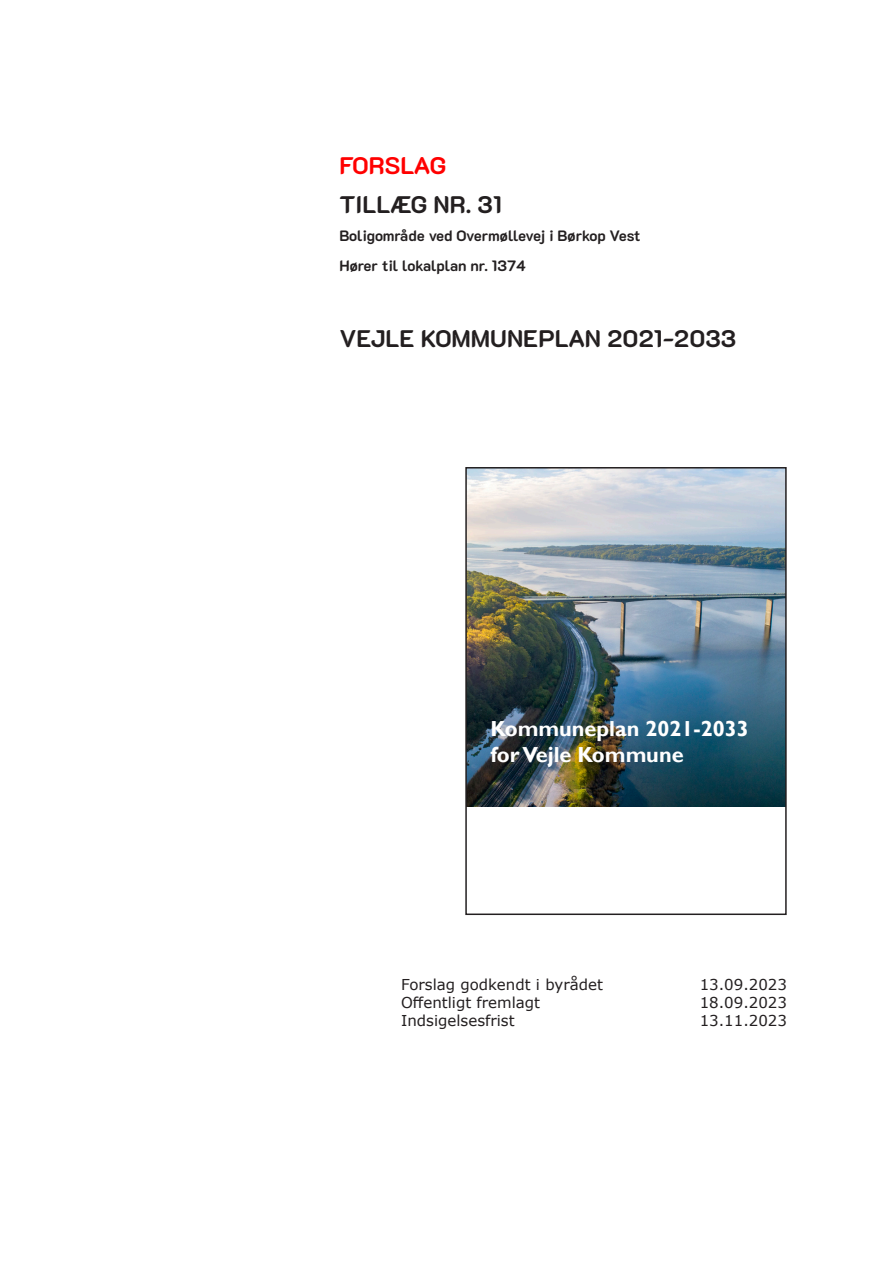
<style>
.page{position:relative;width:893px;height:1263px;background:#fff}
.page>*{position:absolute;margin:0;border:0;box-sizing:border-box;transform-origin:0 0}
.Forside_Vejle_Kommun{font:700 24px "K2 D";color:#231f20}
.H1_Forside{font:700 24px "K2 D";color:#231f20}
.H1_Forside-2{font:700 24px "K2 D";color:#f00}
.t1{font:700 21.75px/26.1px "Gill Sans";color:#fff}
.FORSIDE_-_Brødtekst{font:15px "Verdana";color:#231f20}
.Brødtekst_Forside{font:700 15px "K2 D";letter-spacing:-.02em;color:#231f20}
.Brødtekst_Forside-2{font:700 15px "K2 D";color:#231f20}
.s1{color:#fff}
</style>
<div class="page">
<img style="left:468px;top:470px;width:316px;height:336px">
<div style="left:465px;top:467px;width:322px;height:448px;border:2px solid #231f20"></div>
<h1 class="H1_Forside-2" style="left:339px;top:152px;width:152px">FORSLAG <span class="s1">TIL</span></h1>
<h1 class="H1_Forside" style="left:339px;top:191px;width:164px">TILLÆG NR. 31</h1>
<p class="Brødtekst_Forside" style="left:339px;top:227px;width:303px">Boligområde ved Overmøllevej i Børkop Vest</p>
<p class="Brødtekst_Forside-2" style="left:339px;top:257px;width:188px">Hører til lokalplan nr. 1374</p>
<p class="Forside_Vejle_Kommun" style="left:339px;top:325px;width:398px">VEJLE KOMMUNEPLAN 2021-2033</p>
<h2 class="t1" style="left:491px;top:716px;width:260px">Kommuneplan 2021-2033 for Vejle Kommune</h2>
<p class="FORSIDE_-_Brødtekst" style="left:401px;top:974px;width:203px">Forslag godkendt i byrådet</p>
<p class="FORSIDE_-_Brødtekst" style="left:700px;top:974px;width:89px">13.09.2023</p>
<p class="FORSIDE_-_Brødtekst" style="left:401px;top:992px;width:141px">Offentligt fremlagt</p>
<p class="FORSIDE_-_Brødtekst" style="left:700px;top:992px;width:89px">18.09.2023</p>
<p class="FORSIDE_-_Brødtekst" style="left:401px;top:1010px;width:115px">Indsigelsesfrist</p>
<p class="FORSIDE_-_Brødtekst" style="left:700px;top:1010px;width:89px">13.11.2023</p>
</div>
